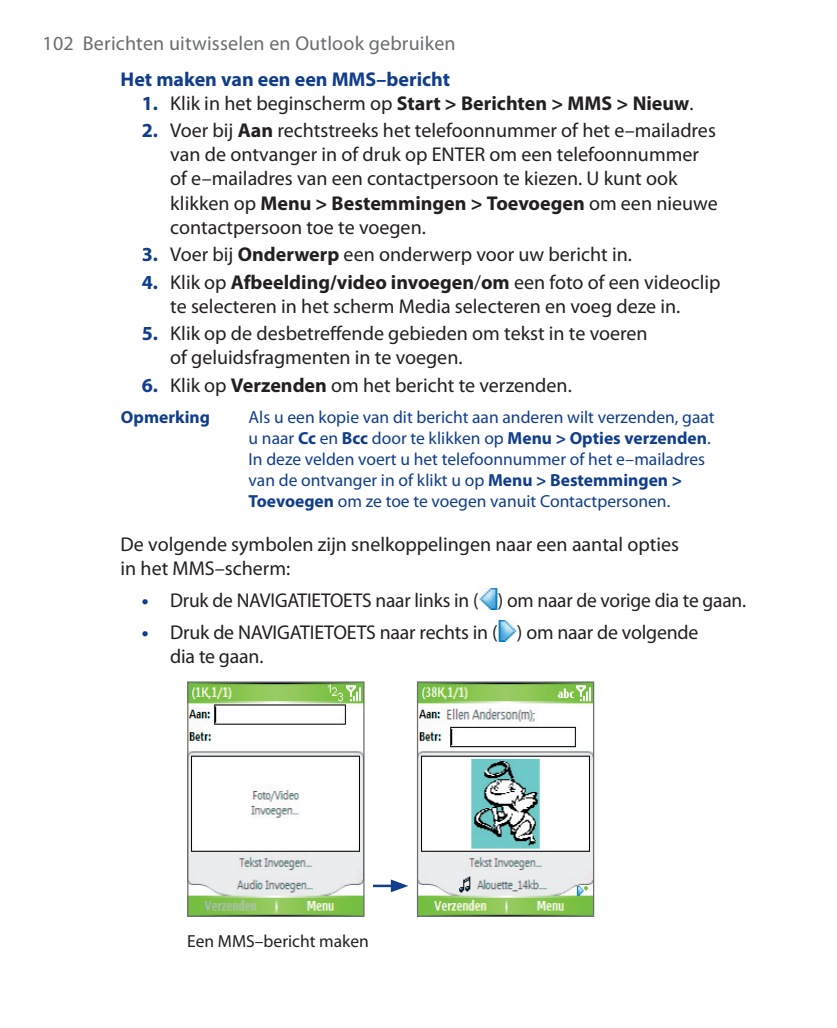
<style>
.page{position:relative;width:837px;height:1028px;background:#fff}
.page>*{position:absolute;margin:0;border:0;box-sizing:border-box;transform-origin:0 0}
.idSteps{font:20px/24px "Myriad Pro";color:#231f20}
.idBullet1{font:20px/24px "Myriad Pro";letter-spacing:-.01em;color:#231f20}
.idBodytext{font:20px/24px "Myriad Pro";color:#231f20}
.idSteps-2{font:700 20px "Myriad Pro";color:#231f20}
.t1{font:20px "Myriad Pro";letter-spacing:.01em;color:#6c6d70}
.idHeading4{font:700 20px "Myriad Pro";color:#103d8c}
.idNote{font:17.5px/21px "Myriad Pro";color:#103d8c}
.idBodytext-2{font:17.5px "Myriad Pro";color:#231f20}
.idNote-2{font:700 17.5px "Myriad Pro";color:#103d8c}
.s1{color:#103d8c}
.s2{font-weight:400}
.s3{font-weight:700;color:#103d8c}
.s4{font-weight:700}
</style>
<div class="page">
<img style="left:479px;top:588px;width:19px;height:21px">
<img style="left:498px;top:620px;width:19px;height:21px">
<img style="left:189px;top:683px;width:173px;height:232px">
<div style="left:187px;top:681px;width:177px;height:236px;border:1px solid #6c6d70"></div>
<hr style="left:373px;top:884px;width:21px;height:3px;background:#103d8c">
<svg style="left:391px;top:879px;width:17px;height:13px"></svg>
<img style="left:419px;top:683px;width:173px;height:232px">
<div style="left:417px;top:681px;width:177px;height:236px;border:1px solid #6c6d70"></div>
<p class="t1" style="left:43px;top:33px;width:414px">102 Berichten uitwisselen en Outlook gebruiken</p>
<p class="idHeading4" style="left:120px;top:68px;width:331px">Het maken van een een MMS–bericht</p>
<p class="idSteps-2" style="left:142px;top:92px;width:553px"><span class="s1">1.</span> <span class="s2">Klik in het beginscherm op</span> Start &gt; Berichten &gt; MMS &gt; Nieuw<span class="s2">.</span></p>
<p class="idSteps" style="left:170px;top:119px;width:549px;text-indent:-28px"><span class="s3">2.</span> Voer bij <span class="s4">Aan</span> rechtstreeks het telefoonnummer of het e–mailadres van de ontvanger in of druk op ENTER om een telefoonnummer of e–mailadres van een contactpersoon te kiezen. U kunt ook klikken op <span class="s4">Menu &gt; Bestemmingen &gt; Toevoegen</span> om een nieuwe contactpersoon toe te voegen.</p>
<p class="idSteps" style="left:142px;top:243px;width:491px"><span class="s3">3.</span> Voer bij <span class="s4">Onderwerp</span> een onderwerp voor uw bericht in.</p>
<p class="idSteps" style="left:142px;top:270px;width:580px;text-align:center"><span class="s3">4.</span> Klik op <span class="s4">Afbeelding/video invoegen</span>/<span class="s4">om</span> een foto of een videoclip te selecteren in het scherm Media selecteren en voeg deze in.</p>
<p class="idSteps" style="left:170px;top:322px;width:479px;text-indent:-28px"><span class="s3">5.</span> Klik op de desbetreffende gebieden om tekst in te voeren of geluidsfragmenten in te voegen.</p>
<p class="idSteps" style="left:142px;top:373px;width:431px"><span class="s3">6.</span> Klik op <span class="s4">Verzenden</span> om het bericht te verzenden.</p>
<p class="idNote-2" style="left:121px;top:408px;width:90px">Opmerking</p>
<p class="idNote" style="left:248px;top:407px;width:467px">Als u een kopie van dit bericht aan anderen wilt verzenden, gaat u naar <span class="s4">Cc</span> en <span class="s4">Bcc</span> door te klikken op <span class="s4">Menu &gt; Opties verzenden</span>.<br>In deze velden voert u het telefoonnummer of het e–mailadres van de ontvanger in of klikt u op <span class="s4">Menu &gt; Bestemmingen &gt; Toevoegen</span> om ze toe te voegen vanuit Contactpersonen.</p>
<p class="idBodytext" style="left:120px;top:532px;width:560px">De volgende symbolen zijn snelkoppelingen naar een aantal opties in het MMS–scherm:</p>
<p class="idBullet1" style="left:142px;top:588px;width:605px"><span class="s3">•</span> Druk de NAVIGATIETOETS naar links in ( ) om naar de vorige dia te gaan.</p>
<p class="idBullet1" style="left:170px;top:621px;width:529px;text-indent:-28px"><span class="s3">•</span> Druk de NAVIGATIETOETS naar rechts in ( ) om naar de volgende dia te gaan.</p>
<p class="idBodytext-2" style="left:187px;top:932px;width:183px">Een MMS–bericht maken</p>
</div>
